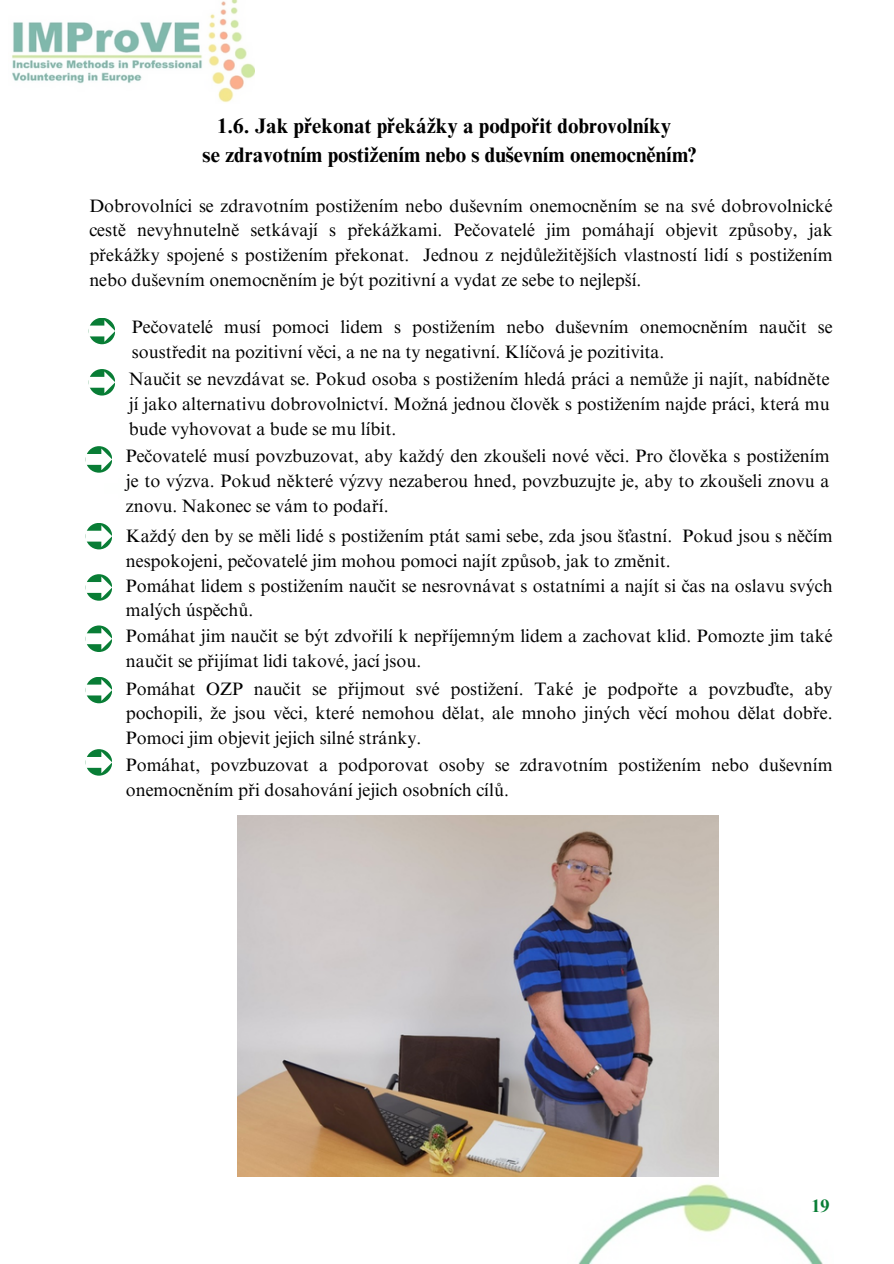
<style>
.page{position:relative;width:894px;height:1264px;background:#fff}
.page>*{position:absolute;margin:0;border:0;box-sizing:border-box;transform-origin:0 0}
.t1{font:700 21px/29.2px "Times NRMT Pro";color:#000;text-align:center}
.t2{font:18px/24.8px "Times NRMT Pro";color:#000}
.t3{font:700 18px "Times NRMT Pro";color:#087d35}
</style>
<div class="page">
<img style="left:12px;top:0;width:242px;height:103px">
<img style="left:567px;top:1174px;width:255px;height:88px">
<div style="left:89px;top:318px;width:26px;height:26px;background:#087d35;border-radius:50%"></div>
<svg style="left:89px;top:320px;width:26px;height:22px"></svg>
<div style="left:89px;top:369px;width:26px;height:26px;background:#087d35;border-radius:50%"></div>
<svg style="left:89px;top:371px;width:26px;height:22px"></svg>
<div style="left:86px;top:446px;width:26px;height:26px;background:#087d35;border-radius:50%"></div>
<svg style="left:86px;top:448px;width:26px;height:22px"></svg>
<div style="left:86px;top:523px;width:26px;height:26px;background:#087d35;border-radius:50%"></div>
<svg style="left:86px;top:525px;width:26px;height:22px"></svg>
<div style="left:86px;top:574px;width:26px;height:26px;background:#087d35;border-radius:50%"></div>
<svg style="left:86px;top:576px;width:26px;height:22px"></svg>
<svg style="left:86px;top:625px;width:26px;height:27px"></svg>
<svg style="left:86px;top:628px;width:26px;height:21px"></svg>
<svg style="left:86px;top:676px;width:26px;height:27px"></svg>
<svg style="left:86px;top:679px;width:26px;height:22px"></svg>
<div style="left:86px;top:749px;width:26px;height:26px;background:#087d35;border-radius:50%"></div>
<svg style="left:86px;top:751px;width:26px;height:22px"></svg>
<img style="left:237px;top:815px;width:481px;height:361px">
<p class="t1" style="left:202px;top:113px;width:495px">1.6. Jak překonat překážky a podpořit dobrovolníky<br>se zdravotním postižením nebo s duševním onemocněním?</p>
<p class="t2" style="left:89px;top:195px;width:744px;text-align:justify">Dobrovolníci se zdravotním postižením nebo duševním onemocněním se na své dobrovolnické cestě nevyhnutelně setkávají s překážkami. Pečovatelé jim pomáhají objevit způsoby, jak překážky spojené s postižením překonat. Jednou z nejdůležitějších vlastností lidí s postižením nebo duševním onemocněním je být pozitivní a vydat ze sebe to nejlepší.</p>
<p class="t2" style="left:132px;top:316px;width:702px">Pečovatelé musí pomoci lidem s postižením nebo duševním onemocněním naučit se soustředit na pozitivní věci, a ne na ty negativní. Klíčová je pozitivita.</p>
<p class="t2" style="left:129px;top:369px;width:702px;text-align:justify">Naučit se nevzdávat se. Pokud osoba s postižením hledá práci a nemůže ji najít, nabídněte jí jako alternativu dobrovolnictví. Možná jednou člověk s postižením najde práci, která mu bude vyhovovat a bude se mu líbit.</p>
<p class="t2" style="left:126px;top:446px;width:705px;text-align:justify">Pečovatelé musí povzbuzovat, aby každý den zkoušeli nové věci. Pro člověka s postižením je to výzva. Pokud některé výzvy nezaberou hned, povzbuzujte je, aby to zkoušeli znovu a znovu. Nakonec se vám to podaří.</p>
<p class="t2" style="left:126px;top:526px;width:708px">Každý den by se měli lidé s postižením ptát sami sebe, zda jsou šťastní. Pokud jsou s něčím nespokojeni, pečovatelé jim mohou pomoci najít způsob, jak to změnit.</p>
<p class="t2" style="left:126px;top:575px;width:708px">Pomáhat lidem s postižením naučit se nesrovnávat s ostatními a najít si čas na oslavu svých malých úspěchů.</p>
<p class="t2" style="left:126px;top:625px;width:708px">Pomáhat jim naučit se být zdvořilí k nepříjemným lidem a zachovat klid. Pomozte jim také naučit se přijímat lidi takové, jací jsou.</p>
<p class="t2" style="left:126px;top:678px;width:708px;text-align:justify">Pomáhat OZP naučit se přijmout své postižení. Také je podpořte a povzbuďte, aby pochopili, že jsou věci, které nemohou dělat, ale mnoho jiných věcí mohou dělat dobře.<br>Pomoci jim objevit jejich silné stránky.</p>
<p class="t2" style="left:126px;top:754px;width:708px">Pomáhat, povzbuzovat a podporovat osoby se zdravotním postižením nebo duševním onemocněním při dosahování jejich osobních cílů.</p>
<h1 class="t3" style="left:811px;top:1198px;width:19px">19</h1>
</div>
